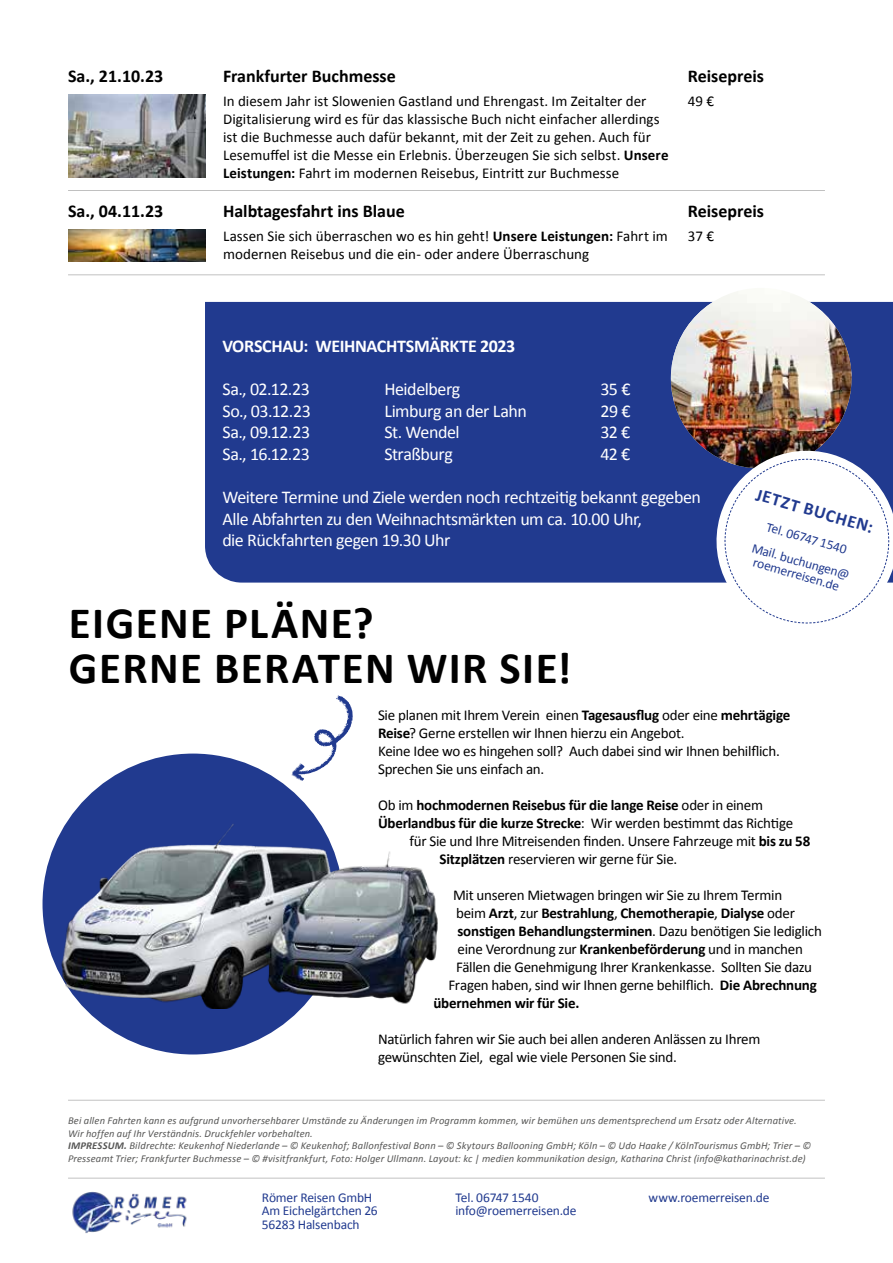
<style>
.page{position:relative;width:893px;height:1263px;background:#fff}
.page>*{position:absolute;margin:0;border:0;box-sizing:border-box;transform-origin:0 0}
.t1{font:700 45px/45px "Calibri";letter-spacing:.03em;color:#000}
.t2{font:18px/21.6px "Calibri";letter-spacing:-.025em;color:#fff}
.t3{font:700 18px "Calibri";color:#000}
.t4{font:700 18px "Calibri";letter-spacing:-.02em;color:#fff}
.t5{font:700 18px "Calibri";color:#213a8f}
.t6{font:15px/18px "Calibri";letter-spacing:-.015em;color:#000}
.t7{font:700 15px "Calibri";letter-spacing:-.015em;color:#000}
.t8{font:13.5px/13.5px "Calibri";letter-spacing:-.015em;color:#213a8f}
.t9{font:italic 10.5px/12.6px "Calibri";letter-spacing:.015em;color:#575756}
.s1{font-weight:700}
.s2{font-weight:400}
</style>
<div class="page">
<hr style="left:68px;top:190px;width:757px;height:1px;background:#000">
<hr style="left:68px;top:275px;width:757px;height:1px;background:#000">
<svg style="left:291px;top:695px;width:62px;height:86px"></svg>
<div style="left:43px;top:753px;width:300px;height:301px;background:#213a8f;border-radius:50%"></div>
<div style="left:205px;top:302px;width:688px;height:281px;background:#213a8f"></div>
<img style="left:671px;top:288px;width:180px;height:181px;border-radius:90px">
<svg style="left:706px;top:440px;width:187px;height:184px"></svg>
<img style="left:58px;top:819px;width:379px;height:190px">
<hr style="left:68px;top:1178px;width:757px;height:1px;background:#000">
<hr style="left:68px;top:1100px;width:757px;height:1px;background:#000">
<img style="left:72px;top:1191px;width:115px;height:43px">
<img style="left:68px;top:94px;width:137px;height:84px">
<img style="left:68px;top:230px;width:137px;height:32px">
<p class="t3" style="left:68px;top:63px;width:97px">Sa., 21.10.23</p>
<p class="t3" style="left:68px;top:198px;width:97px">Sa., 04.11.23</p>
<p class="t3" style="left:223px;top:63px;width:174px">Frankfurter Buchmesse</p>
<p class="t3" style="left:688px;top:63px;width:78px">Reisepreis</p>
<p class="t6" style="left:688px;top:91px;width:28px">49 €</p>
<p class="t6" style="left:223px;top:91px;width:447px">In diesem Jahr ist Slowenien Gastland und Ehrengast. Im Zeitalter der Digitalisierung wird es für das klassische Buch nicht einfacher allerdings ist die Buchmesse auch dafür bekannt, mit der Zeit zu gehen. Auch für Lesemuffel ist die Messe ein Erlebnis. Überzeugen Sie sich selbst. <span class="s1">Unsere Leistungen:</span> Fahrt im modernen Reisebus, Eintritt zur Buchmesse</p>
<p class="t3" style="left:223px;top:198px;width:183px">Halbtagesfahrt ins Blaue</p>
<p class="t3" style="left:688px;top:198px;width:78px">Reisepreis</p>
<p class="t6" style="left:688px;top:227px;width:28px">37 €</p>
<p class="t6" style="left:223px;top:227px;width:446px">Lassen Sie sich überraschen wo es hin geht! <span class="s1">Unsere Leistungen:</span> Fahrt im modernen Reisebus und die ein- oder andere Überraschung</p>
<p class="t4" style="left:222px;top:333px;width:295px">VORSCHAU: WEIHNACHTSMÄRKTE 2023</p>
<p class="t2" style="left:222px;top:378px;width:89px">Sa., 02.12.23</p>
<p class="t2" style="left:384px;top:378px;width:78px">Heidelberg</p>
<p class="t2" style="left:600px;top:378px;width:32px">35 €</p>
<p class="t2" style="left:222px;top:399px;width:90px">So., 03.12.23</p>
<p class="t2" style="left:384px;top:399px;width:144px">Limburg an der Lahn</p>
<p class="t2" style="left:600px;top:399px;width:32px">29 €</p>
<p class="t2" style="left:222px;top:421px;width:89px">Sa., 09.12.23</p>
<p class="t2" style="left:384px;top:421px;width:77px">St. Wendel</p>
<p class="t2" style="left:600px;top:421px;width:31px">32 €</p>
<p class="t2" style="left:222px;top:442px;width:89px">Sa., 16.12.23</p>
<p class="t2" style="left:384px;top:442px;width:70px">Straßburg</p>
<p class="t2" style="left:600px;top:442px;width:31px">42 €</p>
<p class="t2" style="left:222px;top:486px;width:480px">Weitere Termine und Ziele werden noch rechtzeitig bekannt gegeben<br>Alle Abfahrten zu den Weihnachtsmärkten um ca. 10.00 Uhr,<br>die Rückfahrten gegen 19.30 Uhr</p>
<p class="t5" style="left:760px;top:482px;width:123px;rotate:16deg">JETZT BUCHEN:</p>
<p class="t8" style="left:762px;top:512px;width:102px;line-height:24px;text-align:center;rotate:16deg">Tel. 06747 1540<br>Mail. buchungen@</p>
<p class="t8" style="left:755px;top:555px;width:91px;rotate:16deg">roemerreisen.de</p>
<h1 class="t1" style="left:69px;top:599px;width:504px">EIGENE PLÄNE?<br>GERNE BERATEN WIR SIE!</h1>
<p class="t6" style="left:378px;top:705px;width:414px">Sie planen mit Ihrem Verein einen <span class="s1">Tagesausflug</span> oder eine <span class="s1">mehrtägige Reise</span>? Gerne erstellen wir Ihnen hierzu ein Angebot.<br>Keine Idee wo es hingehen soll? Auch dabei sind wir Ihnen behilflich.<br>Sprechen Sie uns einfach an.</p>
<p class="t7" style="left:378px;top:794px;width:387px"><span class="s2">Ob im</span> hochmodernen Reisebus für die lange Reise <span class="s2">oder in einem</span></p>
<p class="t7" style="left:378px;top:812px;width:417px">Überlandbus für die kurze Strecke<span class="s2">: Wir werden bestimmt das Richtige</span></p>
<p class="t6" style="left:409px;top:831px;width:402px">für Sie und Ihre Mitreisenden finden. Unsere Fahrzeuge mit <span class="s1">bis zu 58</span></p>
<p class="t6" style="left:439px;top:849px;width:239px"><span class="s1">Sitzplätzen</span> reservieren wir gerne für Sie.</p>
<p class="t6" style="left:453px;top:885px;width:331px">Mit unseren Mietwagen bringen wir Sie zu Ihrem Termin</p>
<p class="t7" style="left:456px;top:902px;width:340px"><span class="s2">beim</span> Arzt<span class="s2">, zur</span> Bestrahlung<span class="s2">,</span> Chemotherapie<span class="s2">,</span> Dialyse <span class="s2">oder</span></p>
<p class="t7" style="left:457px;top:920px;width:366px">sonstigen Behandlungsterminen<span class="s2">. Dazu benötigen Sie lediglich</span></p>
<p class="t6" style="left:457px;top:939px;width:347px">eine Verordnung zur <span class="s1">Krankenbeförderung</span> und in manchen</p>
<p class="t6" style="left:456px;top:957px;width:358px">Fällen die Genehmigung Ihrer Krankenkasse. Sollten Sie dazu</p>
<p class="t6" style="left:448px;top:975px;width:370px">Fragen haben, sind wir Ihnen gerne behilflich. <span class="s1">Die Abrechnung</span></p>
<p class="t7" style="left:433px;top:992px;width:147px">übernehmen wir für Sie.</p>
<p class="t6" style="left:378px;top:1029px;width:384px">Natürlich fahren wir Sie auch bei allen anderen Anlässen zu Ihrem gewünschten Ziel, egal wie viele Personen Sie sind.</p>
<p class="t9" style="left:68px;top:1114px;width:745px">Bei allen Fahrten kann es aufgrund unvorhersehbarer Umstände zu Änderungen im Programm kommen, wir bemühen uns dementsprechend um Ersatz oder Alternative.<br>Wir hoffen auf Ihr Verständnis. Druckfehler vorbehalten.<br><span class="s1">IMPRESSUM.</span> Bildrechte: Keukenhof Niederlande – © Keukenhof; Ballonfestival Bonn – © Skytours Ballooning GmbH; Köln – © Udo Haake / KölnTourismus GmbH; Trier – © Presseamt Trier; Frankfurter Buchmesse – © #visitfrankfurt, Foto: Holger Ullmann. Layout: kc | medien kommunikation design, Katharina Christ (info@katharinachrist.de)</p>
<p class="t8" style="left:262px;top:1190px;width:117px">Römer Reisen GmbH<br>Am Eichelgärtchen 26<br>56283 Halsenbach</p>
<p class="t8" style="left:455px;top:1190px;width:123px">Tel. 06747 1540 info@roemerreisen.de</p>
<p class="t8" style="left:649px;top:1190px;width:122px">www.roemerreisen.de</p>
</div>
